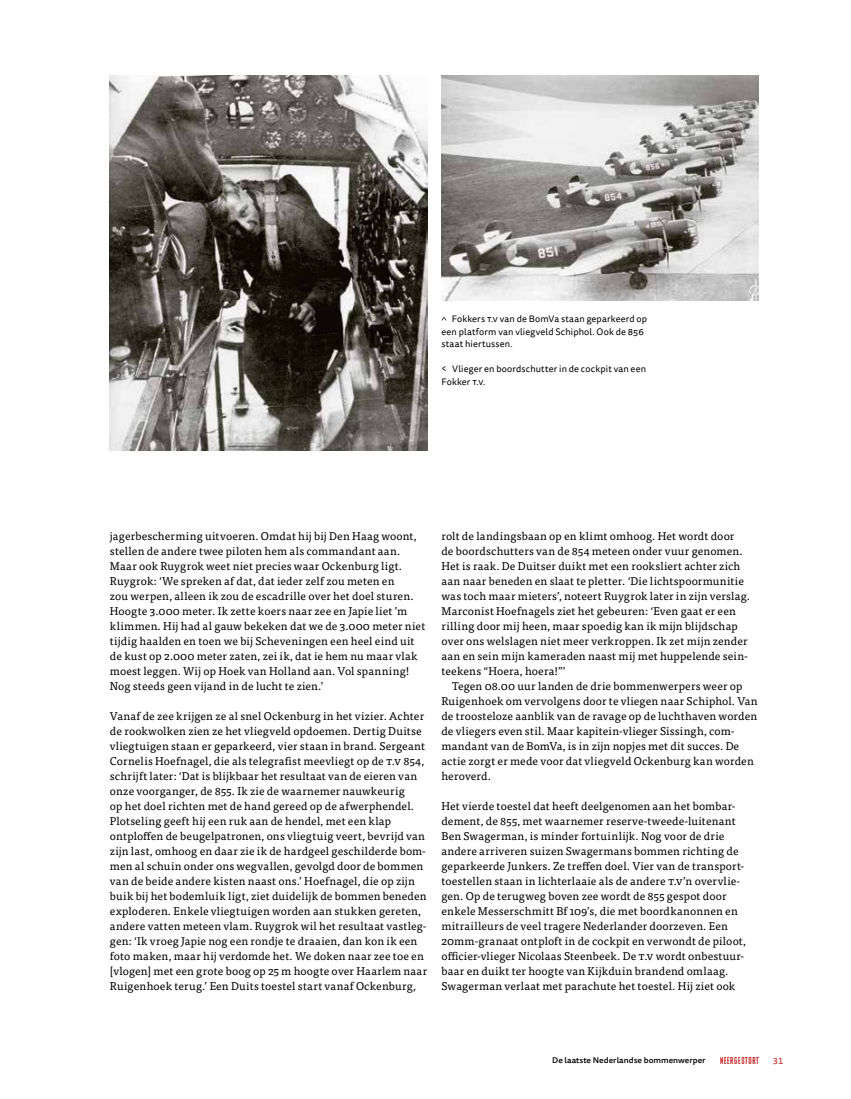
<style>
.page{position:relative;width:851px;height:1099px;background:#fff}
.page>*{position:absolute;margin:0;border:0;box-sizing:border-box;transform-origin:0 0}
.t1{font:11.25px/15px "Tisa Pro";letter-spacing:.015em;color:#000}
.t2{font:9.38px/12.5px "Tisa Sans Pro";letter-spacing:.015em;color:#000}
.t3{font:700 8.75px "Pacific Standard";letter-spacing:.07em;color:#c41b1c}
.t4{font:8.75px "Tisa Sans Pro";color:#c41b1c;scale:1.04 1}
.t5{font:500 8.12px "Tisa Sans Pro";color:#000;scale:1.04 1}
</style>
<div class="page">
<img style="left:110px;top:75px;width:317px;height:375px">
<img style="left:441px;top:75px;width:317px;height:225px">
<p class="t2" style="left:441px;top:313px;width:207px;text-indent:10px">Fokkers t.v van de BomVa staan geparkeerd op een platform van vliegveld Schiphol. Ook de 856 staat hiertussen.</p>
<p class="t2" style="left:441px;top:363px;width:206px">&lt; Vlieger en boordschutter in de cockpit van een<br>Fokker t.v.</p>
<p class="t1" style="left:110px;top:528px;width:317px">jagerbescherming uitvoeren. Omdat hij bij Den Haag woont, stellen de andere twee piloten hem als commandant aan.<br>Maar ook Ruygrok weet niet precies waar Ockenburg ligt.<br>Ruygrok: ‘We spreken af dat, dat ieder zelf zou meten en<br>zou werpen, alleen ik zou de escadrille over het doel sturen.<br>Hoogte 3.000 meter. Ik zette koers naar zee en Japie liet ’m klimmen. Hij had al gauw bekeken dat we de 3.000 meter niet tijdig haalden en toen we bij Scheveningen een heel eind uit de kust op 2.000 meter zaten, zei ik, dat ie hem nu maar vlak moest leggen. Wij op Hoek van Holland aan. Vol spanning!<br>Nog steeds geen vijand in de lucht te zien.’</p>
<p class="t1" style="left:110px;top:708px;width:319px">Vanaf de zee krijgen ze al snel Ockenburg in het vizier. Achter de rookwolken zien ze het vliegveld opdoemen. Dertig Duitse vliegtuigen staan er geparkeerd, vier staan in brand. Sergeant Cornelis Hoefnagel, die als telegrafist meevliegt op de t.v 854, schrijft later: ‘Dat is blijkbaar het resultaat van de eieren van onze voorganger, de 855. Ik zie de waarnemer nauwkeurig<br>op het doel richten met de hand gereed op de afwerphendel.<br>Plotseling geeft hij een ruk aan de hendel, met een klap ontploffen de beugelpatronen, ons vliegtuig veert, bevrijd van zijn last, omhoog en daar zie ik de hardgeel geschilderde bom&shy;men al schuin onder ons wegvallen, gevolgd door de bommen van de beide andere kisten naast ons.’ Hoefnagel, die op zijn buik bij het bodemluik ligt, ziet duidelijk de bommen beneden exploderen. Enkele vliegtuigen worden aan stukken gereten, andere vatten meteen vlam. Ruygrok wil het resultaat vastleg&shy;gen: ‘Ik vroeg Japie nog een rondje te draaien, dan kon ik een foto maken, maar hij verdomde het. We doken naar zee toe en [vlogen] met een grote boog op 25 m hoogte over Haarlem naar Ruigenhoek terug.’ Een Duits toestel start vanaf Ockenburg,</p>
<p class="t1" style="left:441px;top:528px;width:310px">rolt de landingsbaan op en klimt omhoog. Het wordt door<br>de boordschutters van de 854 meteen onder vuur genomen.<br>Het is raak. De Duitser duikt met een rooksliert achter zich aan naar beneden en slaat te pletter. ‘Die lichtspoormunitie was toch maar mieters’, noteert Ruygrok later in zijn verslag.<br>Marconist Hoefnagels ziet het gebeuren: ‘Even gaat er een rilling door mij heen, maar spoedig kan ik mijn blijdschap over ons welslagen niet meer verkroppen. Ik zet mijn zender aan en sein mijn kameraden naast mij met huppelende sein&shy;teekens “Hoera, hoera!”’</p>
<p class="t1" style="left:441px;top:678px;width:318px;text-indent:11px">Tegen 08.00 uur landen de drie bommenwerpers weer op Ruigenhoek om vervolgens door te vliegen naar Schiphol. Van de troosteloze aanblik van de ravage op de luchthaven worden de vliegers even stil. Maar kapitein-vlieger Sissingh, com&shy;mandant van de BomVa, is in zijn nopjes met dit succes. De actie zorgt er mede voor dat vliegveld Ockenburg kan worden heroverd.</p>
<p class="t1" style="left:441px;top:798px;width:306px">Het vierde toestel dat heeft deelgenomen aan het bombar&shy;dement, de 855, met waarnemer reserve-tweede-luitenant Ben Swagerman, is minder fortuinlijk. Nog voor de drie andere arriveren suizen Swagermans bommen richting de geparkeerde Junkers. Ze treffen doel. Vier van de transport&shy;toestellen staan in lichterlaaie als de andere t.v’n overvlie&shy;gen. Op de terugweg boven zee wordt de 855 gespot door enkele Messerschmitt Bf 109’s, die met boordkanonnen en mitrailleurs de veel tragere Nederlander doorzeven. Een 20mm-granaat ontploft in de cockpit en verwondt de piloot, officier-vlieger Nicolaas Steenbeek. De t.v wordt onbestuur&shy;baar en duikt ter hoogte van Kijkduin brandend omlaag.<br>Swagerman verlaat met parachute het toestel. Hij ziet ook</p>
<p class="t5" style="left:552px;top:1054px;width:149px">De laatste Nederlandse bommenwerper</p>
<p class="t3" style="left:720px;top:1055px;width:40px">NEERGESTORT</p>
<p class="t4" style="left:772px;top:1054px;width:11px">31</p>
</div>
